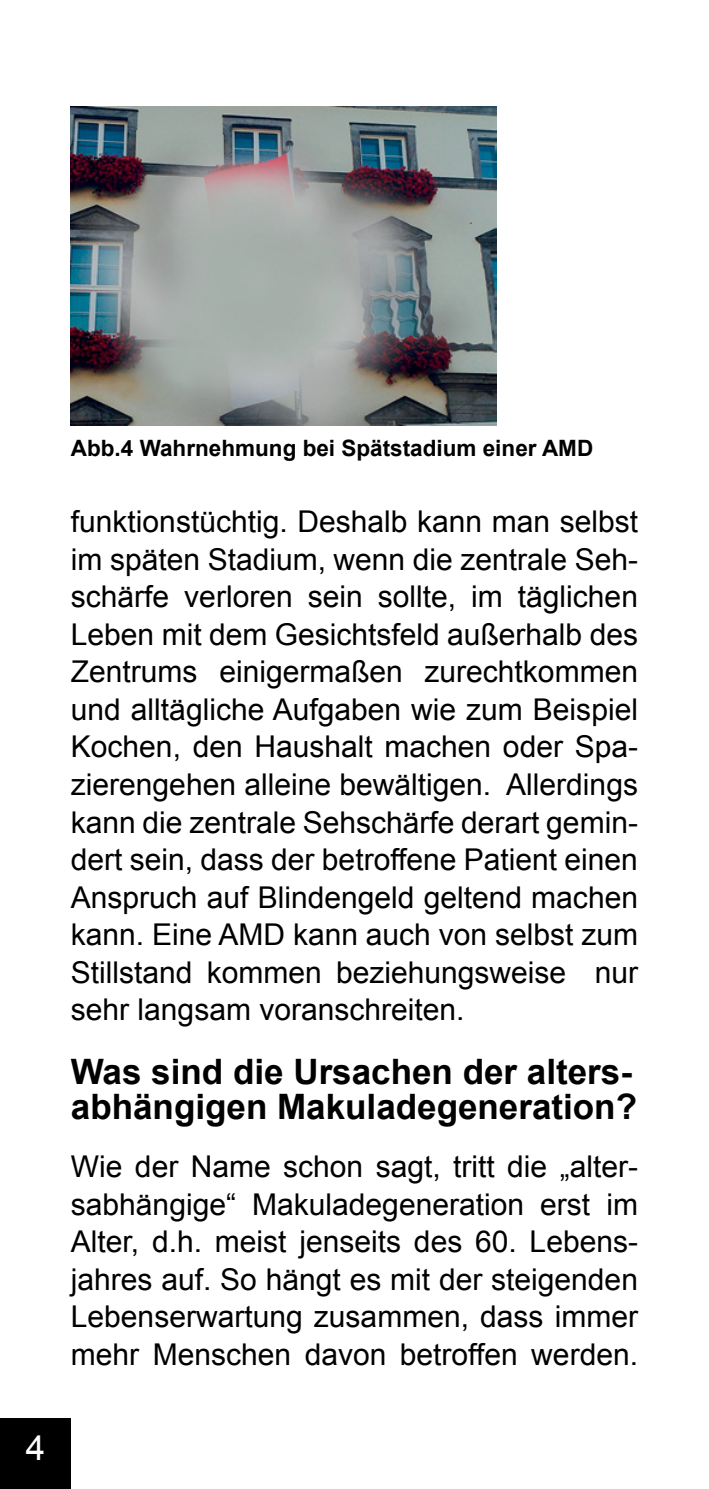
<style>
.page{position:relative;width:709px;height:1489px;background:#fff}
.page>*{position:absolute;margin:0;border:0;box-sizing:border-box;transform-origin:0 0}
.t1{font:700 35px/35px "Arial";color:#000}
.t2{font:35px "Arial";color:#fff}
.t3{font:30px/37.5px "Arial";color:#000;text-align:justify}
.t4{font:700 22.5px "Arial";color:#000}
</style>
<div class="page">
<div style="left:0;top:1417px;width:71px;height:71px;background:#000"></div>
<img style="left:71px;top:106px;width:425px;height:319px">
<p class="t4" style="left:71px;top:433px;width:524px">Abb.4 Wahrnehmung bei Spätstadium einer AMD</p>
<p class="t3" style="left:71px;top:503px;width:568px">funktionstüchtig. Deshalb kann man selbst im späten Stadium, wenn die zentrale Seh&shy;schärfe verloren sein sollte, im täglichen Leben mit dem Gesichtsfeld außerhalb des Zentrums einigermaßen zurechtkommen und alltägliche Aufgaben wie zum Beispiel Kochen, den Haushalt machen oder Spa&shy;zierengehen alleine bewältigen. Allerdings kann die zentrale Sehschärfe derart gemin&shy;dert sein, dass der betroffene Patient einen Anspruch auf Blindengeld geltend machen kann. Eine AMD kann auch von selbst zum Stillstand kommen beziehungsweise nur sehr langsam voranschreiten.</p>
<p class="t1" style="left:71px;top:1054px;width:567px">Was sind die Ursachen der alters&shy;abhängigen Makuladegeneration?</p>
<p class="t3" style="left:71px;top:1148px;width:568px">Wie der Name schon sagt, tritt die „alter&shy;sabhängige“ Makuladegeneration erst im Alter, d.h. meist jenseits des 60. Lebens&shy;jahres auf. So hängt es mit der steigenden Lebenserwartung zusammen, dass immer mehr Menschen davon betroffen werden.</p>
<p class="t2" style="left:26px;top:1424px;width:21px">4</p>
</div>
